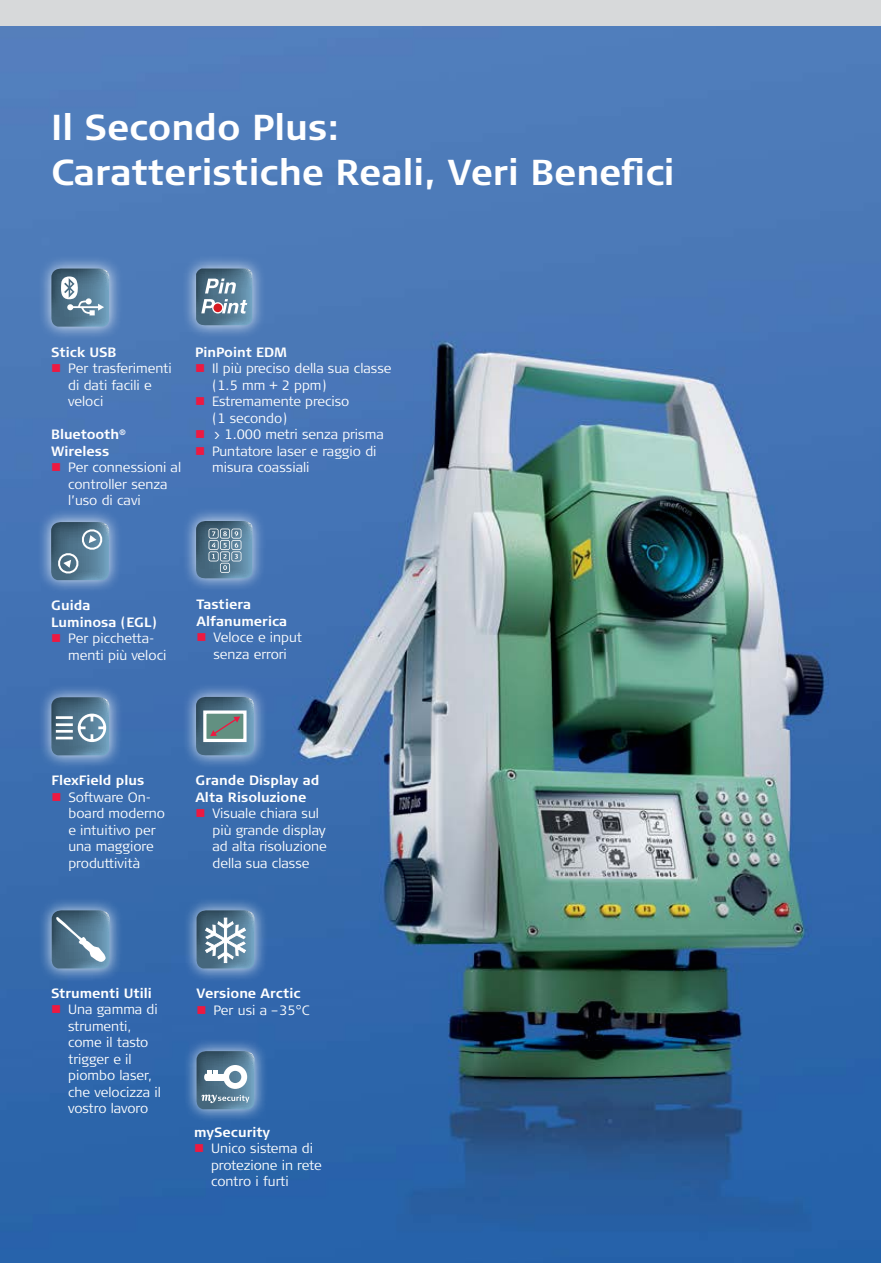
<style>
.page{position:relative;width:881px;height:1263px;background:#fff}
.page>*{position:absolute;margin:0;border:0;box-sizing:border-box;transform-origin:0 0}
.t1{font:700 36px/45px "Signa Column";color:#fff}
.t2{font:300 13.5px/16.5px "Signa Column";color:#fff}
.t3{font:700 13.5px/16.5px "Signa Column";color:#fff}
</style>
<div class="page">
<img style="left:0;top:26px;width:880px;height:1237px">
<div style="left:0;top:0;width:880px;height:26px;background:#d7d9da"></div>
<div style="left:182px;top:255px;width:84px;height:84px;background:#fff;opacity:.85"></div>
<svg style="left:196px;top:268px;width:56px;height:58px;background:#6e8a9e"></svg>
<div style="left:183px;top:508px;width:83px;height:84px;background:#fff;opacity:.85"></div>
<svg style="left:196px;top:521px;width:56px;height:58px;background:#63849a"></svg>
<div style="left:38px;top:509px;width:85px;height:85px;background:#fff;opacity:.85"></div>
<svg style="left:51px;top:522px;width:58px;height:58px;background:#608298"></svg>
<div style="left:38px;top:255px;width:85px;height:85px;background:#fff;opacity:.85"></div>
<svg style="left:51px;top:268px;width:58px;height:59px;background:#68889e"></svg>
<div style="left:182px;top:683px;width:85px;height:86px;background:#fff;opacity:.85"></div>
<svg style="left:196px;top:697px;width:58px;height:58px;background:#6f8c97"></svg>
<div style="left:38px;top:897px;width:85px;height:85px;background:#fff;opacity:.85"></div>
<svg style="left:52px;top:910px;width:58px;height:58px;background:#628399"></svg>
<div style="left:38px;top:684px;width:85px;height:85px;background:#fff;opacity:.85"></div>
<svg style="left:51px;top:697px;width:58px;height:58px;background:#68889d"></svg>
<div style="left:183px;top:897px;width:85px;height:85px;background:#fff;opacity:.85"></div>
<svg style="left:196px;top:910px;width:58px;height:58px"></svg>
<div style="left:183px;top:1038px;width:85px;height:85px;background:#fff;opacity:.85"></div>
<svg style="left:196px;top:1051px;width:58px;height:58px;background:#708ea2"></svg>
<svg style="left:52px;top:365px;width:8px;height:7px"></svg>
<svg style="left:52px;top:464px;width:8px;height:7px"></svg>
<svg style="left:52px;top:635px;width:8px;height:7px"></svg>
<svg style="left:52px;top:793px;width:8px;height:8px"></svg>
<svg style="left:196px;top:364px;width:8px;height:8px"></svg>
<svg style="left:196px;top:397px;width:8px;height:8px"></svg>
<svg style="left:196px;top:430px;width:8px;height:8px"></svg>
<svg style="left:196px;top:447px;width:8px;height:8px"></svg>
<svg style="left:198px;top:633px;width:7px;height:8px"></svg>
<svg style="left:196px;top:809px;width:8px;height:8px"></svg>
<svg style="left:52px;top:1005px;width:8px;height:8px"></svg>
<svg style="left:195px;top:1144px;width:8px;height:8px"></svg>
<svg style="left:198px;top:1006px;width:7px;height:8px"></svg>
<h1 class="t1" style="left:51px;top:106px;width:624px">Il Secondo Plus:<br>Caratteristiche Reali, Veri Benefici</h1>
<p class="t3" style="left:51px;top:344px;width:67px">Stick USB</p>
<p class="t2" style="left:68px;top:361px;width:105px">Per trasferimenti di dati facili e veloci</p>
<p class="t3" style="left:51px;top:427px;width:76px">Bluetooth<sup>®<br></sup>Wireless</p>
<p class="t2" style="left:68px;top:460px;width:114px">Per connessioni al controller senza l’uso di cavi</p>
<p class="t3" style="left:195px;top:344px;width:93px">PinPoint EDM</p>
<p class="t2" style="left:212px;top:361px;width:181px">Il più preciso della sua classe (1.5 mm + 2 ppm)<br>Estremamente preciso<br>(1 secondo)<br>&gt; 1.000 metri senza prisma<br>Puntatore laser e raggio di misura coassiali</p>
<p class="t3" style="left:51px;top:598px;width:107px">Guida<br>Luminosa (EGL)</p>
<p class="t2" style="left:68px;top:631px;width:100px">Per picchetta&shy;menti più veloci</p>
<p class="t3" style="left:196px;top:597px;width:92px">Tastiera<br>Alfanumerica</p>
<p class="t2" style="left:213px;top:630px;width:90px">Veloce e input senza errori</p>
<p class="t3" style="left:51px;top:772px;width:94px">FlexField plus</p>
<p class="t2" style="left:68px;top:789px;width:98px">Software On&shy;board moderno e intuitivo per una maggiore produttività</p>
<p class="t3" style="left:195px;top:772px;width:125px">Grande Display ad<br>Alta Risoluzione</p>
<p class="t2" style="left:212px;top:805px;width:116px">Visuale chiara sul più grande display ad alta risoluzione della sua classe</p>
<p class="t3" style="left:51px;top:985px;width:102px">Strumenti Utili</p>
<p class="t2" style="left:68px;top:1002px;width:94px">Una gamma di strumenti, come il tasto trigger e il piombo laser, che velocizza il vostro lavoro</p>
<p class="t3" style="left:196px;top:986px;width:105px">Versione Arctic</p>
<p class="t2" style="left:213px;top:1002px;width:97px">Per usi a –35°C</p>
<p class="t3" style="left:194px;top:1124px;width:77px">mySecurity</p>
<p class="t2" style="left:211px;top:1141px;width:112px">Unico sistema di protezione in rete contro i furti</p>
</div>
